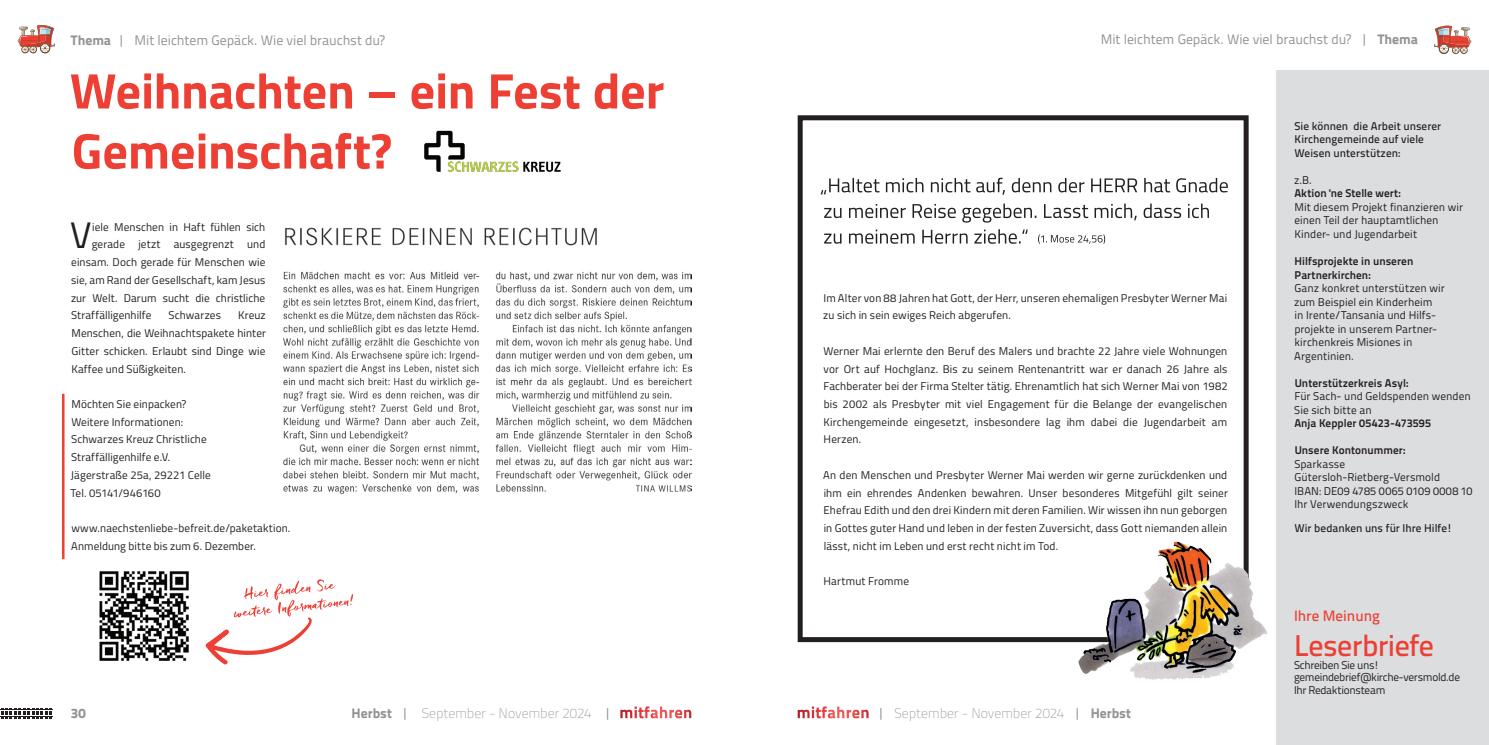
<style>
.page{position:relative;width:1489px;height:745px;background:#fff}
.page>*{position:absolute;margin:0;border:0;box-sizing:border-box;transform-origin:0 0}
.t1{font:700 50px/60px "Titillium";color:#ed3f34}
.t2{font:36.88px "Titillium";color:#231f20}
.t3{font:30px "Titillium Text 25 L 600 wt";letter-spacing:-.02em;color:#ed3f34}
.t4{font:15px "Titillium Text 25 L 600 wt";color:#ed3f34}
.t5{font:13.75px "Titillium Text 25 L 400 wt";letter-spacing:-.005em;color:#929394}
.t6{font:13.75px "Titillium Text 25 L 1 wt";letter-spacing:-.01em;color:#929394}
.t7{font:13.75px "Titillium Text 25 L 999 wt";color:#929394}
.t8{font:11.25px/17.8px "Titillium";letter-spacing:.01em;color:#231f20;text-align:justify}
.t9{font:11.25px/13.5px "Titillium Text 25 L 400 wt";color:#231f20}
.t10{font:11.25px/13.5px "Titillium Text 25 L 800 wt";letter-spacing:.005em;color:#231f20}
.t11{font:11.25px/13.5px "Titillium Text 25 L 600 wt";letter-spacing:.005em;color:#231f20}
.t12{font:11.25px/12.5px "Titillium Text 25 L 400 wt";letter-spacing:-.025em;color:#231f20}
.s1{font-family:"Titillium Text 25 L 999 wt"}
.s2{font-family:"Titillium Text 25 L 400 wt"}
</style>
<div class="page">
<svg style="left:0;top:708px;width:52px;height:10px"></svg>
<hr style="left:22px;top:714px;width:31px;height:2px;background:#231f20">
<hr style="left:22px;top:715px;width:31px;height:1px;background:#fff">
<hr style="left:22px;top:709px;width:31px;height:1px;background:#fff">
<svg style="left:620px;top:706px;width:71px;height:12px"></svg>
<svg style="left:797px;top:706px;width:71px;height:12px"></svg>
<svg style="left:18px;top:25px;width:37px;height:29px"></svg>
<svg style="left:1434px;top:25px;width:36px;height:29px"></svg>
<img style="left:283px;top:227px;width:408px;height:268px">
<div style="left:1276px;top:71px;width:212px;height:673px;background:#dcdddf"></div>
<div style="left:797px;top:115px;width:451px;height:526px;border:5px solid #231f20"></div>
<img style="left:1059px;top:513px;width:208px;height:167px">
<svg style="left:824px;top:229px;width:203px;height:14px"></svg>
<svg style="left:824px;top:203px;width:384px;height:19px"></svg>
<svg style="left:821px;top:178px;width:406px;height:16px"></svg>
<svg style="left:1038px;top:234px;width:67px;height:9px"></svg>
<img style="left:424px;top:130px;width:137px;height:42px">
<img style="left:99px;top:571px;width:90px;height:90px">
<hr style="left:62px;top:393px;width:2px;height:165px;background:#ed3f34">
<svg style="left:205px;top:579px;width:148px;height:86px"></svg>
<p class="t5" style="left:71px;top:30px;width:315px"><span class="s1">Thema</span> | Mit leichtem Gepäck. Wie viel brauchst du?</p>
<p class="t5" style="left:1100px;top:29px;width:319px">Mit leichtem Gepäck. Wie viel brauchst du? | <span class="s1">Thema</span></p>
<h1 class="t1" style="left:70px;top:58px;width:596px">Weihnachten – ein Fest der<br>Gemeinschaft?</h1>
<h2 class="t2" style="left:70px;top:208px;width:23px">V</h2>
<p class="t8" style="left:92px;top:217px;width:175px">iele Menschen in Haft fühlen sich</p>
<p class="t8" style="left:92px;top:235px;width:175px">gerade jetzt ausgegrenzt und</p>
<p class="t8" style="left:71px;top:252px;width:195px">einsam. Doch gerade für Menschen wie</p>
<p class="t8" style="left:71px;top:270px;width:196px">sie, am Rand der Gesellschaft, kam Jesus</p>
<p class="t8" style="left:71px;top:288px;width:196px">zur Welt. Darum sucht die christliche</p>
<p class="t8" style="left:71px;top:306px;width:82px">Straffälligenhilfe</p>
<p class="t8" style="left:169px;top:306px;width:54px">Schwarzes</p>
<p class="t8" style="left:71px;top:306px;width:196px;text-indent:167px">Kreuz Menschen, die Weihnachtspakete hinter Gitter schicken. Erlaubt sind Dinge wie Kaffee und Süßigkeiten.</p>
<p class="t8" style="left:70px;top:394px;width:142px;text-align:left">Möchten Sie einpacken?<br>Weitere Informationen:<br>Schwarzes Kreuz Christliche<br>Straffälligenhilfe e.V.<br>Jägerstraße 25a, 29221 Celle<br>Tel. 05141/946160</p>
<p class="t8" style="left:71px;top:518px;width:221px">www.naechstenliebe-befreit.de/paketaktion.<br>Anmeldung bitte bis zum 6. Dezember.</p>
<p class="t8" style="left:823px;top:288px;width:405px">Im Alter von 88 Jahren hat Gott, der Herr, unseren ehemaligen Presbyter Werner Mai zu sich in sein ewiges Reich abgerufen.</p>
<p class="t8" style="left:823px;top:341px;width:406px">Werner Mai erlernte den Beruf des Malers und brachte 22 Jahre viele Wohnungen vor Ort auf Hochglanz. Bis zu seinem Rentenantritt war er danach 26 Jahre als Fachberater bei der Firma Stelter tätig. Ehrenamtlich hat sich Werner Mai von 1982 bis 2002 als Presbyter mit viel Engagement für die Belange der evangelischen Kirchengemeinde eingesetzt, insbesondere lag ihm dabei die Jugendarbeit am Herzen.</p>
<p class="t8" style="left:823px;top:465px;width:406px">An den Menschen und Presbyter Werner Mai werden wir gerne zurückdenken und ihm ein ehrendes Andenken bewahren. Unser besonderes Mitgefühl gilt seiner Ehefrau Edith und den drei Kindern mit deren Familien. Wir wissen ihn nun geborgen in Gottes guter Hand und leben in der festen Zuversicht, dass Gott niemanden allein lässt, nicht im Leben und erst recht nicht im Tod.</p>
<p class="t8" style="left:823px;top:571px;width:87px">Hartmut Fromme</p>
<p class="t7" style="left:71px;top:702px;width:16px">30</p>
<p class="t6" style="left:351px;top:703px;width:261px"><span class="s1">Herbst</span> <span class="s2">|</span> September - November 2024 <span class="s2">|</span></p>
<p class="t6" style="left:877px;top:703px;width:255px"><span class="s2">|</span> September - November 2024 <span class="s2">|</span> <span class="s1">Herbst</span></p>
<p class="t11" style="left:1294px;top:118px;width:148px">Sie können die Arbeit unserer<br>Kirchengemeinde auf viele<br>Weisen unterstützen:</p>
<p class="t9" style="left:1293px;top:172px;width:19px">z.B.</p>
<p class="t10" style="left:1294px;top:186px;width:108px">Aktion 'ne Stelle wert:</p>
<p class="t9" style="left:1294px;top:199px;width:170px">Mit diesem Projekt finanzieren wir einen Teil der hauptamtlichen<br>Kinder- und Jugendarbeit</p>
<p class="t10" style="left:1294px;top:253px;width:120px">Hilfsprojekte in unseren<br>Partnerkirchen:</p>
<p class="t9" style="left:1293px;top:280px;width:152px">Ganz konkret unterstützen wir zum Beispiel ein Kinderheim<br>in Irente/Tansania und Hilfs&shy;projekte in unserem Partner&shy;kirchenkreis Misiones in<br>Argentinien.</p>
<p class="t10" style="left:1294px;top:375px;width:115px">Unterstützerkreis Asyl:</p>
<p class="t9" style="left:1294px;top:388px;width:178px">Für Sach- und Geldspenden wenden<br>Sie sich bitte an</p>
<p class="t10" style="left:1294px;top:415px;width:138px">Anja Keppler 05423-473595</p>
<p class="t10" style="left:1294px;top:442px;width:112px">Unsere Kontonummer:</p>
<p class="t9" style="left:1294px;top:456px;width:180px">Sparkasse<br>Gütersloh-Rietberg-Versmold<br>IBAN: DE09 4785 0065 0109 0008 10<br>Ihr Verwendungszweck</p>
<p class="t11" style="left:1294px;top:520px;width:159px">Wir bedanken uns für Ihre Hilfe!</p>
<h3 class="t4" style="left:1293px;top:603px;width:88px">Ihre Meinung</h3>
<h3 class="t3" style="left:1293px;top:622px;width:141px">Leserbriefe</h3>
<p class="t12" style="left:1293px;top:657px;width:168px">Schreiben Sie uns! gemeindebrief@kirche-versmold.de<br>Ihr Redaktionsteam</p>
</div>
